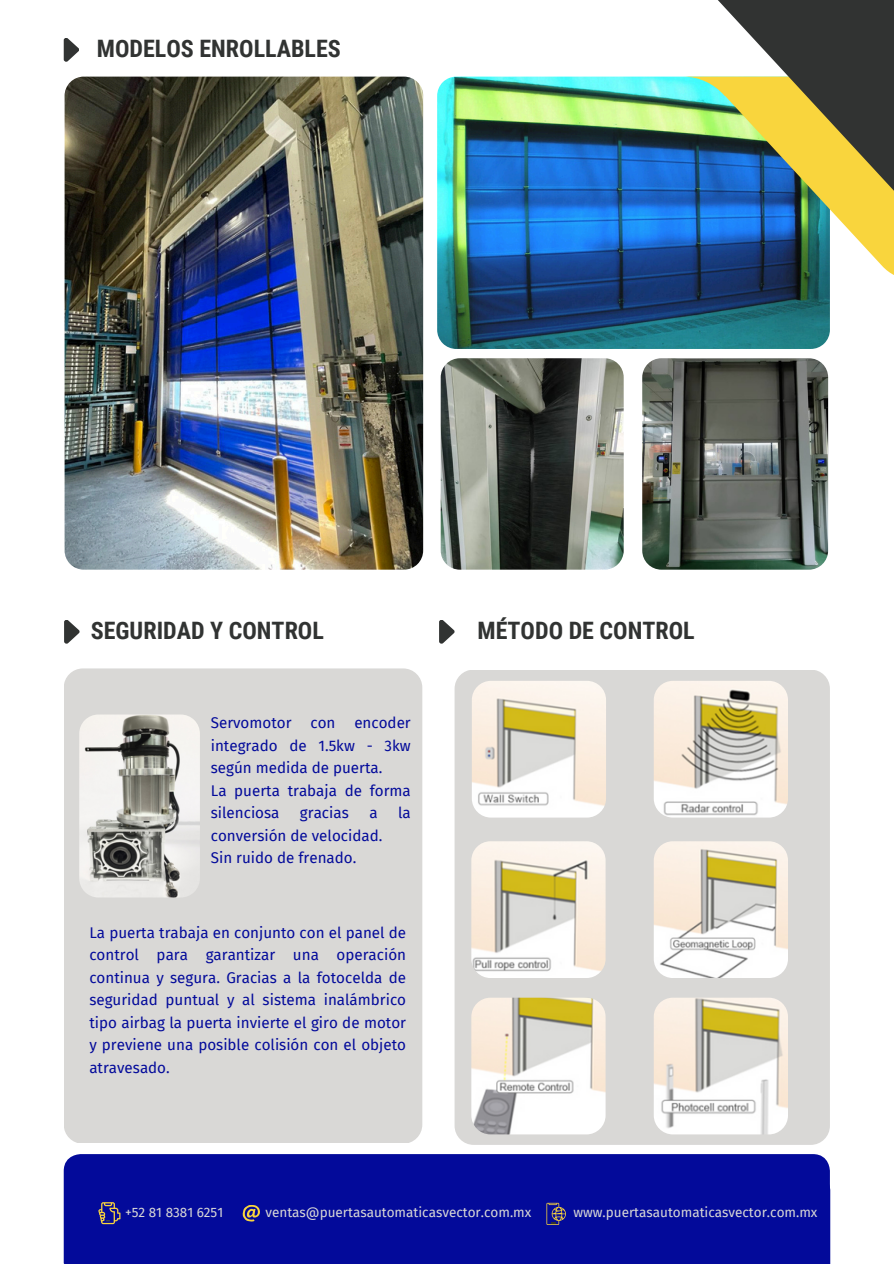
<style>
.page{position:relative;width:894px;height:1264px;background:#fff}
.page>*{position:absolute;margin:0;border:0;box-sizing:border-box;transform-origin:0 0}
.t1{font:700 24px "Roboto Condensed";color:#313332}
.t2{font:15.15px/22.5px "Fira Sans";color:#030a9a}
.t3{font:13.5px "Fira Sans";color:#d9d8d6}
</style>
<div class="page">
<div style="left:64px;top:1154px;width:765px;height:19px;background:#030a9a"></div>
<img style="left:65px;top:77px;width:358px;height:492px">
<img style="left:437px;top:77px;width:392px;height:272px">
<svg style="left:605px;top:0;width:288px;height:287px"></svg>
<svg style="left:64px;top:38px;width:15px;height:24px"></svg>
<div style="left:64px;top:1173px;width:766px;height:90px;background:#030a9a"></div>
<svg style="left:98px;top:1202px;width:22px;height:22px"></svg>
<svg style="left:546px;top:1202px;width:20px;height:22px"></svg>
<svg style="left:242px;top:1204px;width:18px;height:17px"></svg>
<svg style="left:64px;top:620px;width:16px;height:23px"></svg>
<svg style="left:439px;top:620px;width:15px;height:23px"></svg>
<div style="left:454px;top:669px;width:375px;height:475px;background:#d9d8d6;border-radius:19px"></div>
<img style="left:471px;top:681px;width:135px;height:136px;border-radius:19px">
<img style="left:653px;top:681px;width:134px;height:136px;border-radius:19px">
<img style="left:471px;top:841px;width:134px;height:137px;border-radius:19px">
<img style="left:653px;top:841px;width:134px;height:137px;border-radius:19px">
<img style="left:471px;top:997px;width:134px;height:137px;border-radius:19px">
<img style="left:653px;top:997px;width:134px;height:137px;border-radius:19px">
<div style="left:64px;top:668px;width:358px;height:475px;background:#d9d8d6;border-radius:19px"></div>
<img style="left:79px;top:714px;width:121px;height:183px">
<img style="left:440px;top:358px;width:183px;height:211px;border-radius:19px">
<img style="left:642px;top:358px;width:185px;height:211px;border-radius:19px">
<p class="t1" style="left:97px;top:35px;width:245px">MODELOS ENROLLABLES</p>
<p class="t1" style="left:91px;top:616px;width:234px">SEGURIDAD Y CONTROL</p>
<p class="t2" style="left:211px;top:711px;width:201px">Servomotor con encoder integrado de 1.5kw - 3kw según medida de puerta.<br>La puerta trabaja de forma silenciosa</p>
<p class="t2" style="left:300px;top:801px;width:50px">gracias</p>
<p class="t2" style="left:369px;top:801px;width:10px">a</p>
<p class="t2" style="left:398px;top:801px;width:14px">la</p>
<p class="t2" style="left:211px;top:824px;width:173px">conversión de velocidad.<br>Sin ruido de frenado.</p>
<p class="t2" style="left:89px;top:921px;width:318px;text-align:justify">La puerta trabaja en conjunto con el panel de control para garantizar una operación continua y segura. Gracias a la fotocelda de seguridad puntual y al sistema inalámbrico tipo airbag la puerta invierte el giro de motor y previene una posible colisión con el objeto atravesado.</p>
<p class="t1" style="left:477px;top:616px;width:219px">MÉTODO DE CONTROL</p>
<p class="t3" style="left:125px;top:1204px;width:100px">+52 81 8381 6251</p>
<p class="t3" style="left:265px;top:1204px;width:267px">ventas@puertasautomaticasvector.com.mx</p>
<p class="t3" style="left:573px;top:1204px;width:245px">www.puertasautomaticasvector.com.mx</p>
</div>
